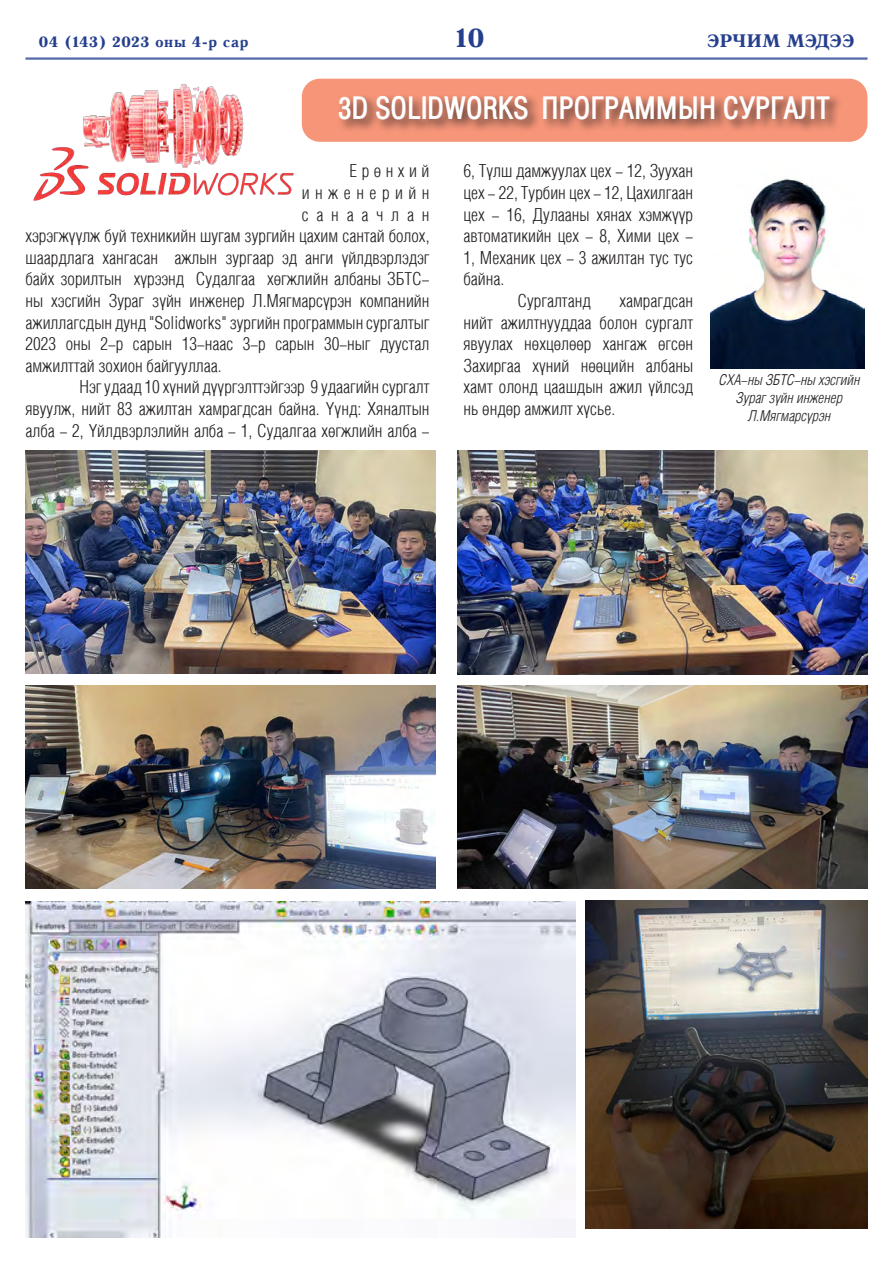
<style>
.page{position:relative;width:893px;height:1263px;background:#fff}
.page>*{position:absolute;margin:0;border:0;box-sizing:border-box;transform-origin:0 0}
.t1{font:700 31.5px "Mogul Helios";color:#fff}
.t2{font:700 27px "Mogul Antiqua";color:#253f8e}
.t3{font:700 18.45px "Mogul Antiqua";color:#253f8e}
.t4{font:18px/21.6px "Mogul Helios";color:#231f20;text-align:justify}
.t5{font:18px "Mogul Helios";letter-spacing:.305em;color:#231f20}
.t6{font:18px "Mogul Helios";letter-spacing:.43em;color:#231f20}
.t7{font:18px "Mogul Helios";letter-spacing:.25em;color:#231f20}
.t8{font:700 15.3px "Mogul Antiqua";color:#253f8e}
.t9{font:italic 15px/18px "Mogul Helios";color:#231f20;text-align:center}
</style>
<div class="page">
<hr style="left:26px;top:58px;width:841px;height:1px;background:#253f8e">
<hr style="left:26px;top:59px;width:841px;height:1px;background:#253f8e">
<div style="left:302px;top:79px;width:565px;height:63px;background:#f69578;border-radius:18px"></div>
<img style="left:33px;top:84px;width:269px;height:117px">
<div style="left:337px;top:94px;width:506px;height:39px;background:#231f20;opacity:.75"></div>
<img style="left:26px;top:451px;width:410px;height:222px">
<img style="left:457px;top:451px;width:410px;height:223px">
<img style="left:26px;top:686px;width:410px;height:203px">
<img style="left:457px;top:686px;width:410px;height:203px">
<img style="left:586px;top:901px;width:281px;height:327px">
<img style="left:26px;top:901px;width:549px;height:336px">
<img style="left:710px;top:178px;width:154px;height:190px">
<p class="t8" style="left:39px;top:34px;width:212px">04 (143) 2023 оны 4-р сар</p>
<h2 class="t2" style="left:455px;top:24px;width:31px">10</h2>
<p class="t3" style="left:707px;top:31px;width:149px">ЭРЧИМ МЭДЭЭ</p>
<p class="t1" style="left:339px;top:91px;width:493px">3D SOLIDWORKS ПРОГРАММЫН СУРГАЛТ</p>
<p class="t7" style="left:350px;top:161px;width:81px">Ерөнхий</p>
<p class="t5" style="left:302px;top:183px;width:129px">инженерийн</p>
<p class="t6" style="left:302px;top:204px;width:129px">санаачлан</p>
<p class="t4" style="left:26px;top:225px;width:405px">хэрэгжүүлж буй техникийн шугам зургийн цахим сантай болох,</p>
<p class="t4" style="left:26px;top:247px;width:405px">шаардлага хангасан ажлын зургаар эд анги үйлдвэрлэдэг</p>
<p class="t4" style="left:26px;top:268px;width:405px">байх зорилтын хүрээнд Судалгаа хөгжлийн албаны ЗБТС-</p>
<p class="t4" style="left:26px;top:290px;width:405px">ны хэсгийн Зураг зүйн инженер Л.Мягмарсүрэн компанийн</p>
<p class="t4" style="left:26px;top:311px;width:405px">ажиллагсдын дунд "Solidworks" зургийн программын сургалтыг</p>
<p class="t4" style="left:26px;top:333px;width:405px">2023 оны 2-р сарын 13-наас 3-р сарын 30-ныг дуустал</p>
<p class="t4" style="left:26px;top:355px;width:198px">амжилттай зохион байгууллаа.</p>
<p class="t4" style="left:26px;top:376px;width:405px;text-indent:54px">Нэг удаад 10 хүний дүүргэлттэйгээр 9 удаагийн сургалт явуулж, нийт 83 ажилтан хамрагдсан байна. Үүнд: Хяналтын алба - 2, Үйлдвэрлэлийн алба - 1, Судалгаа хөгжлийн алба -</p>
<p class="t4" style="left:463px;top:160px;width:231px">6, Түлш дамжуулах цех - 12, Зуухан цех - 22, Турбин цех - 12, Цахилгаан цех - 16, Дулааны хянах хэмжүүр автоматикийн цех - 8, Хими цех - 1, Механик цех - 3 ажилтан тус тус байна.</p>
<p class="t4" style="left:517px;top:290px;width:75px">Сургалтанд</p>
<p class="t4" style="left:463px;top:290px;width:231px;text-indent:156px">хамрагдсан нийт ажилтнууддаа болон сургалт явуулах нөхцөлөөр хангаж өгсөн Захиргаа хүний нөөцийн албаны хамт олонд цаашдын ажил үйлсэд нь өндөр амжилт хүсье.</p>
<p class="t9" style="left:718px;top:371px;width:143px">СХА-ны ЗБТС-ны хэсгийн<br>Зураг зүйн инженер<br>Л.Мягмарсүрэн</p>
</div>
